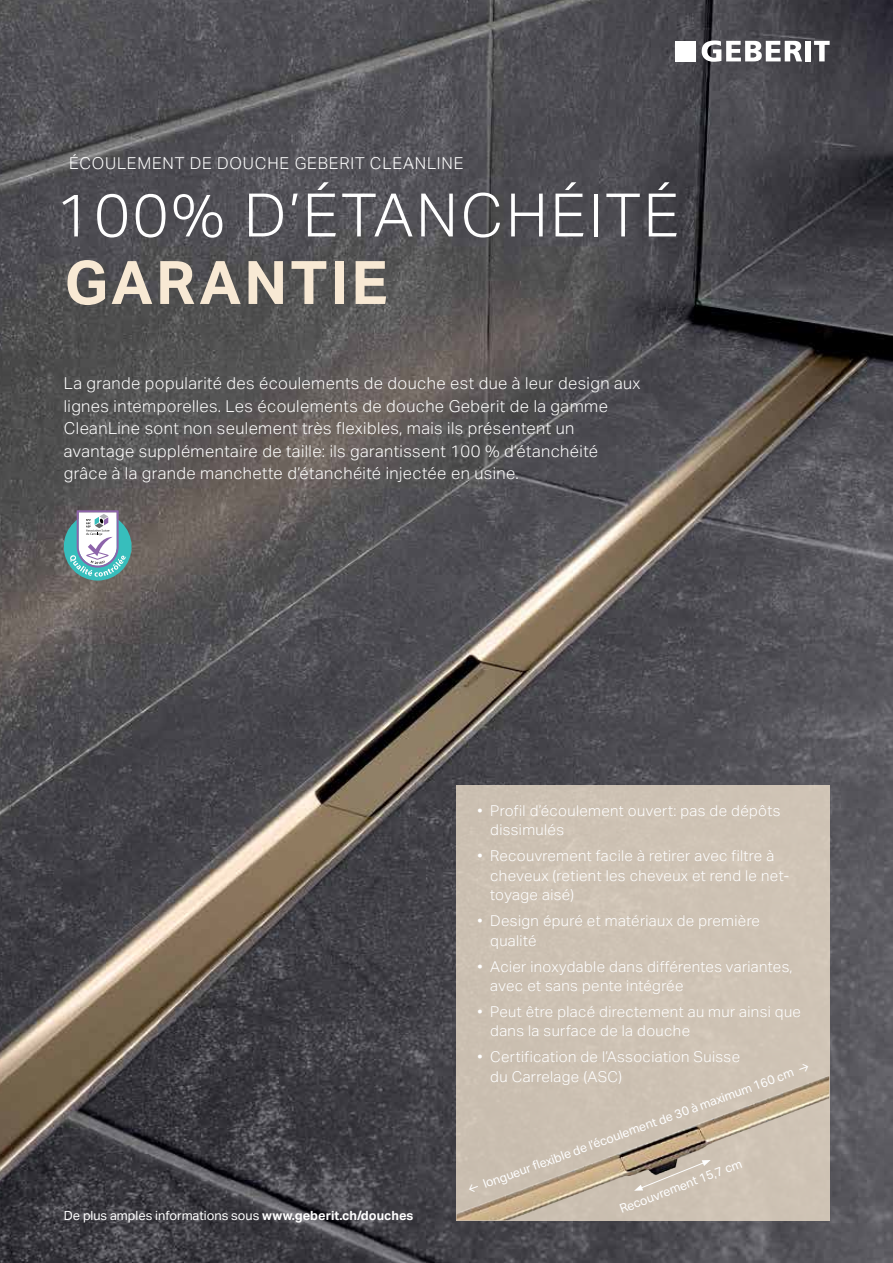
<style>
.page{position:relative;width:893px;height:1263px;background:#fff}
.page>*{position:absolute;margin:0;border:0;box-sizing:border-box;transform-origin:0 0}
.t1{font:300 60px "Aktiv Grotesk Geberit";letter-spacing:.05em;color:#fff}
.t2{font:700 60px "Aktiv Grotesk Geberit";letter-spacing:.05em;color:#f8e9d4}
.t3{font:300 16.5px/22.5px "Aktiv Grotesk Geberit";letter-spacing:.025em;color:#fff}
.t4{font:300 16.5px "Aktiv Grotesk Geberit";letter-spacing:.05em;color:#fff}
.t5{font:300 15px/19.5px "Aktiv Grotesk Geberit";letter-spacing:.025em;color:#fff}
.t6{font:12.75px "Aktiv Grotesk Geberit";color:#fff}
.t7{font:12.3px "Aktiv Grotesk Geberit";color:#fff}
.s1{font-weight:700}
</style>
<div class="page">
<img style="left:0;top:0;width:893px;height:1263px">
<div style="left:64px;top:513px;width:68px;height:68px;background:#37bebc;border-radius:50%"></div>
<svg style="left:70px;top:510px;width:56px;height:67px"></svg>
<div style="left:456px;top:785px;width:373px;height:435px;background:#cec2b4"></div>
<img style="left:457px;top:1076px;width:372px;height:144px">
<svg style="left:634px;top:1160px;width:77px;height:31px"></svg>
<svg style="left:702px;top:41px;width:100px;height:21px"></svg>
<div style="left:805px;top:41px;width:6px;height:20px;background:#fff"></div>
<svg style="left:814px;top:41px;width:16px;height:20px"></svg>
<div style="left:675px;top:41px;width:21px;height:20px;background:#fff"></div>
<p class="t4" style="left:69px;top:154px;width:396px">ÉCOULEMENT DE DOUCHE GEBERIT CLEANLINE</p>
<h1 class="t1" style="left:56px;top:181px;width:625px">100% D’ÉTANCHÉITÉ</h1>
<h1 class="t2" style="left:64px;top:245px;width:324px">GARANTIE</h1>
<p class="t3" style="left:64px;top:372px;width:578px">La grande popularité des écoulements de douche est due à leur design aux lignes intemporelles. Les écoulements de douche Geberit de la gamme CleanLine sont non seulement très flexibles, mais ils présentent un avantage supplémentaire de taille: ils garantissent 100 % d’étanchéité grâce à la grande manchette d’étanchéité injectée en usine.</p>
<p class="t6" style="left:64px;top:1208px;width:351px">De plus amples informations sous <span class="s1">www.geberit.ch/douches</span></p>
<p class="t5" style="left:490px;top:801px;width:292px;text-indent:-13px">• Profil d’écoulement ouvert: pas de dépôts dissimulés</p>
<p class="t5" style="left:490px;top:846px;width:300px;text-indent:-13px">• Recouvrement facile à retirer avec filtre à cheveux (retient les cheveux et rend le net&shy;toyage aisé)</p>
<p class="t5" style="left:490px;top:911px;width:271px;text-indent:-13px">• Design épuré et matériaux de première qualité</p>
<p class="t5" style="left:490px;top:956px;width:304px;text-indent:-13px">• Acier inoxydable dans différentes variantes, avec et sans pente intégrée</p>
<p class="t5" style="left:490px;top:1002px;width:312px;text-indent:-13px">• Peut être placé directement au mur ainsi que dans la surface de la douche</p>
<p class="t5" style="left:490px;top:1047px;width:251px;text-indent:-13px">• Certification de l’Association Suisse du Carrelage (ASC)</p>
<p class="t7" style="left:466px;top:1183px;width:363px;rotate:-20deg">← longueur fl exible de l’écoulement de 30 à maximum 160 cm →</p>
<p class="t7" style="left:618px;top:1202px;width:131px;rotate:-21deg">Recouvrement 15,7 cm</p>
</div>
